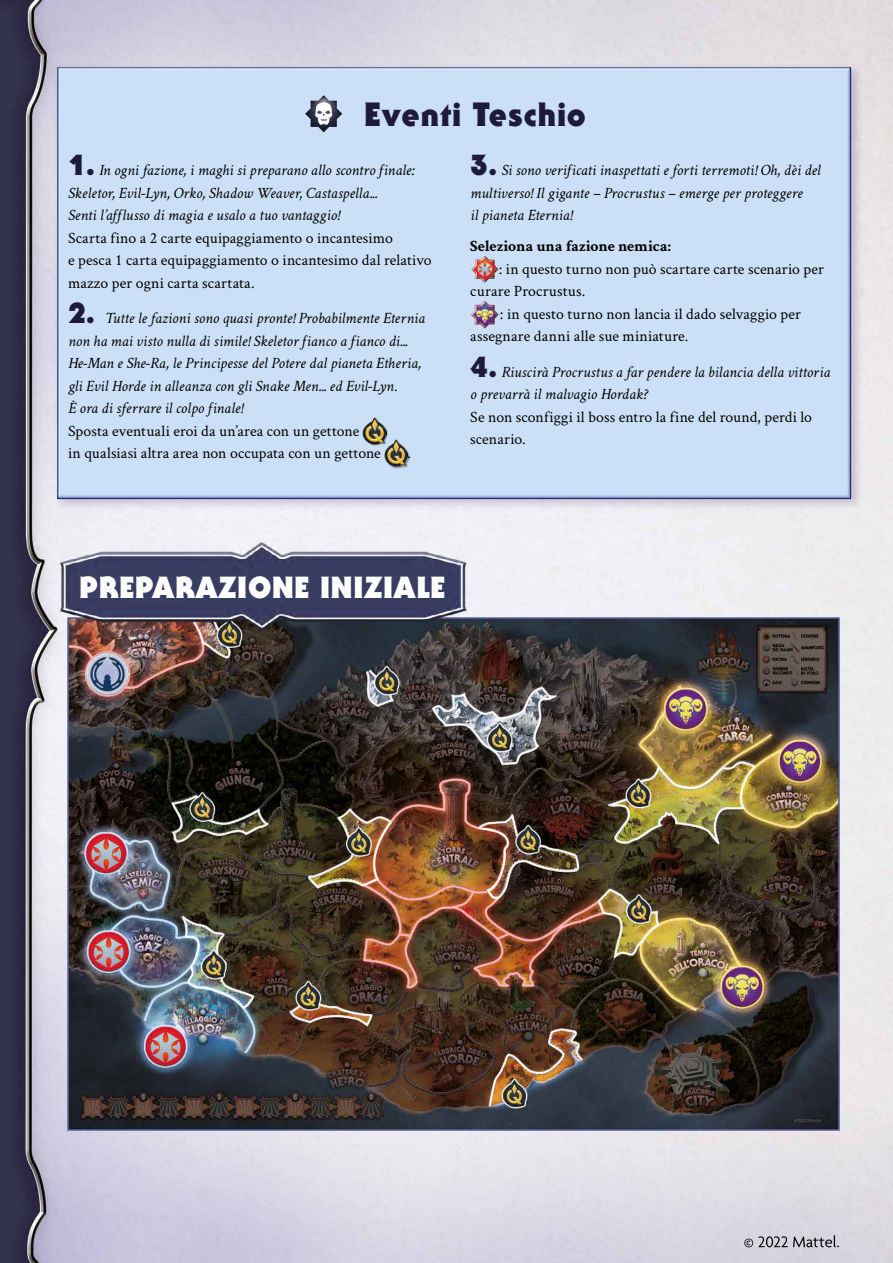
<style>
.page{position:relative;width:893px;height:1263px;background:#fff}
.page>*{position:absolute;margin:0;border:0;box-sizing:border-box;transform-origin:0 0}
.t1{font:900 33px "Serif Gothic Std";letter-spacing:.03em;color:#1d1a3c}
.t2{font:900 30px "Serif Gothic Std";letter-spacing:.025em;color:#fff}
.t3{font:italic 15.75px/22.5px "Crimson Text";color:#000}
.t4{font:15.75px/22.5px "Crimson Text";letter-spacing:.01em;color:#000}
.t5{font:700 15.75px "Crimson Text";letter-spacing:-.005em;color:#000}
.s1{font-family:"Serif Gothic Std";font-weight:900;font-style:normal;font-size:28.5px;color:#1d1a3c}
</style>
<div class="page">
<img style="left:0;top:0;width:893px;height:1263px">
<div style="left:53px;top:63px;width:811px;height:448px;background:#54277c;opacity:.24"></div>
<div style="left:57px;top:66px;width:795px;height:436px;background:#cbe0f7"></div>
<svg style="left:305px;top:95px;width:37px;height:37px"></svg>
<div style="left:363px;top:417px;width:25px;height:30px;background:#000;opacity:.41"></div>
<img style="left:363px;top:417px;width:23px;height:27px">
<div style="left:384px;top:440px;width:26px;height:29px;background:#000;opacity:.41"></div>
<img style="left:384px;top:440px;width:23px;height:27px">
<img style="left:471px;top:256px;width:28px;height:27px">
<img style="left:471px;top:301px;width:28px;height:28px">
<img style="left:70px;top:620px;width:767px;height:508px">
<img style="left:48px;top:536px;width:429px;height:106px">
<svg style="left:744px;top:1235px;width:95px;height:12px"></svg>
<h1 class="t1" style="left:364px;top:93px;width:223px">Eventi Teschio</h1>
<p class="t3" style="left:68px;top:159px;width:347px"><span class="s1">1.</span> In ogni fazione, i maghi si preparano allo scontro finale:<br>Skeletor, Evil-Lyn, Orko, Shadow Weaver, Castaspella...<br>Senti l’afflusso di magia e usalo a tuo vantaggio!</p>
<p class="t4" style="left:68px;top:226px;width:365px">Scarta fino a 2 carte equipaggiamento o incantesimo<br>e pesca 1 carta equipaggiamento o incantesimo dal relativo mazzo per ogni carta scartata.</p>
<p class="t3" style="left:68px;top:307px;width:358px"><span class="s1">2.</span> Tutte le fazioni sono quasi pronte! Probabilmente Eternia non ha mai visto nulla di simile! Skeletor fianco a fianco di...<br>He-Man e She-Ra, le Principesse del Potere dal pianeta Etheria, gli Evil Horde in alleanza con gli Snake Men... ed Evil-Lyn.<br>È ora di sferrare il colpo finale!</p>
<p class="t4" style="left:68px;top:419px;width:314px">Sposta eventuali eroi da un’area con un gettone<br>in qualsiasi altra area non occupata con un gettone</p>
<p class="t3" style="left:470px;top:159px;width:352px"><span class="s1">3.</span> Si sono verificati inaspettati e forti terremoti! Oh, dèi del multiverso! Il gigante – Procrustus – emerge per proteggere<br>il pianeta Eternia!</p>
<p class="t5" style="left:470px;top:236px;width:202px">Seleziona una fazione nemica:</p>
<p class="t4" style="left:470px;top:257px;width:355px;text-indent:28px">: in questo turno non può scartare carte scenario per curare Procrustus.</p>
<p class="t4" style="left:470px;top:302px;width:332px;text-indent:30px">: in questo turno non lancia il dado selvaggio per assegnare danni alle sue miniature.</p>
<p class="t3" style="left:470px;top:360px;width:361px"><span class="s1">4.</span> Riuscirà Procrustus a far pendere la bilancia della vittoria o prevarrà il malvagio Hordak?</p>
<p class="t4" style="left:470px;top:405px;width:343px">Se non sconfiggi il boss entro la fine del round, perdi lo scenario.</p>
<p class="t4" style="left:407px;top:441px;width:5px">.</p>
<h2 class="t2" style="left:80px;top:569px;width:367px">PREPARAZIONE INIZIALE</h2>
</div>
